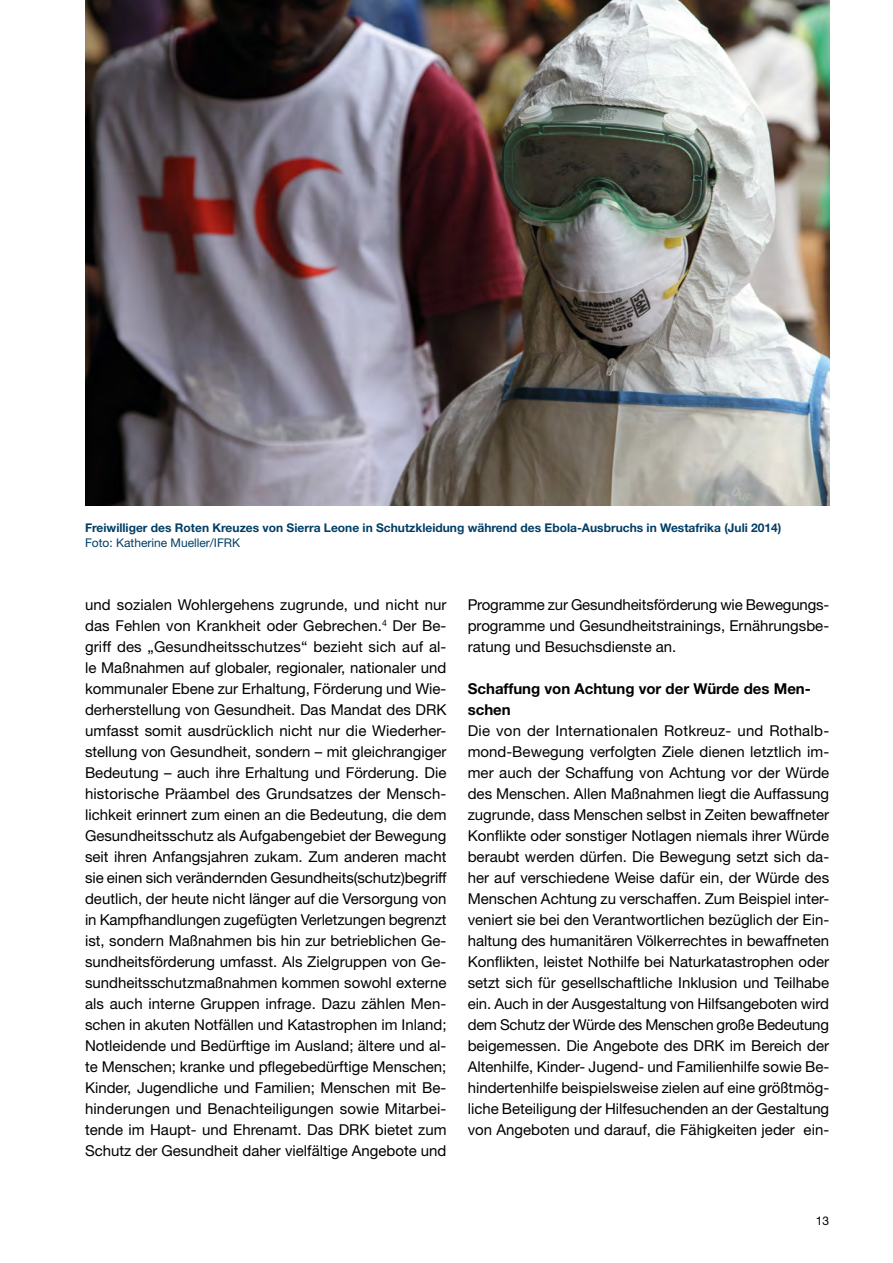
<style>
.page{position:relative;width:893px;height:1263px;background:#fff}
.page>*{position:absolute;margin:0;border:0;box-sizing:border-box;transform-origin:0 0}
.Text_Fließtext_Blocksatz_10_14_pt{font:15px/21px "Helvetica Neue LT Pro";color:#000;text-align:justify}
.Text_Fließtexheadline_10_14_pt{font:700 15px/21px "Helvetica Neue LT Pro";color:#000}
.Text_Bildunterschrift_8_10_pt{font:700 12px "Helvetica Neue LT Pro";color:#003e66}
.t1{font:12px "Helvetica Neue LT Pro";color:#003e66}
.t2{font:12px "Helvetica Neue LT Pro";color:#000}
</style>
<div class="page">
<img style="left:85px;top:0;width:744px;height:505px">
<p class="Text_Bildunterschrift_8_10_pt" style="left:85px;top:520px;width:698px">Freiwilliger des Roten Kreuzes von Sierra Leone in Schutzkleidung während des Ebola-Ausbruchs in Westafrika (Juli 2014)</p>
<p class="t1" style="left:85px;top:535px;width:157px">Foto: Katherine Mueller/IFRK</p>
<p class="Text_Fließtext_Blocksatz_10_14_pt" style="left:85px;top:594px;width:363px">und sozialen Wohlergehens zugrunde, und nicht nur das Fehlen von Krankheit oder Gebrechen.<sup>4</sup> Der Be&shy;griff des „Gesundheitsschutzes“ bezieht sich auf al&shy;le Maßnahmen auf globaler, regionaler, nationaler und kommunaler Ebene zur Erhaltung, Förderung und Wie&shy;derherstellung von Gesundheit. Das Mandat des DRK umfasst somit ausdrücklich nicht nur die Wiederher&shy;stellung von Gesundheit, sondern – mit gleichrangiger Bedeutung – auch ihre Erhaltung und Förderung. Die historische Präambel des Grundsatzes der Mensch&shy;lichkeit erinnert zum einen an die Bedeutung, die dem Gesundheitsschutz als Aufgabengebiet der Bewegung seit ihren Anfangsjahren zukam. Zum anderen macht sie einen sich verändernden Gesundheits(schutz)begriff deutlich, der heute nicht länger auf die Versorgung von in Kampfhandlungen zugefügten Verletzungen begrenzt ist, sondern Maßnahmen bis hin zur betrieblichen Ge&shy;sundheitsförderung umfasst. Als Zielgruppen von Ge&shy;sundheitsschutzmaßnahmen kommen sowohl externe als auch interne Gruppen infrage. Dazu zählen Men&shy;schen in akuten Notfällen und Katastrophen im Inland; Notleidende und Bedürftige im Ausland; ältere und al&shy;te Menschen; kranke und pflegebedürftige Menschen; Kinder, Jugendliche und Familien; Menschen mit Be&shy;hinderungen und Benachteiligungen sowie Mitarbei&shy;tende im Haupt- und Ehrenamt. Das DRK bietet zum Schutz der Gesundheit daher vielfältige Angebote und</p>
<p class="Text_Fließtext_Blocksatz_10_14_pt" style="left:468px;top:594px;width:363px">Programme zur Gesundheitsförderung wie Bewegungs&shy;programme und Gesundheitstrainings, Ernährungsbe&shy;ratung und Besuchsdienste an.</p>
<h4 class="Text_Fließtexheadline_10_14_pt" style="left:468px;top:678px;width:345px">Schaffung von Achtung vor der Würde des Men&shy;schen</h4>
<p class="Text_Fließtext_Blocksatz_10_14_pt" style="left:468px;top:720px;width:363px">Die von der Internationalen Rotkreuz- und Rothalb&shy;mond-Bewegung verfolgten Ziele dienen letztlich im&shy;mer auch der Schaffung von Achtung vor der Würde des Menschen. Allen Maßnahmen liegt die Auffassung zugrunde, dass Menschen selbst in Zeiten bewaffneter Konflikte oder sonstiger Notlagen niemals ihrer Würde beraubt werden dürfen. Die Bewegung setzt sich da&shy;her auf verschiedene Weise dafür ein, der Würde des Menschen Achtung zu verschaffen. Zum Beispiel inter&shy;veniert sie bei den Verantwortlichen bezüglich der Ein&shy;haltung des humanitären Völkerrechtes in bewaffneten Konflikten, leistet Nothilfe bei Naturkatastrophen oder setzt sich für gesellschaftliche Inklusion und Teilhabe ein. Auch in der Ausgestaltung von Hilfsangeboten wird dem Schutz der Würde des Menschen große Bedeutung beigemessen. Die Angebote des DRK im Bereich der Altenhilfe, Kinder- Jugend- und Familienhilfe sowie Be&shy;hindertenhilfe beispielsweise zielen auf eine größtmög&shy;liche Beteiligung der Hilfesuchenden an der Gestaltung von Angeboten und darauf, die Fähigkeiten jeder ein-</p>
<p class="t2" style="left:816px;top:1213px;width:15px">13</p>
</div>
